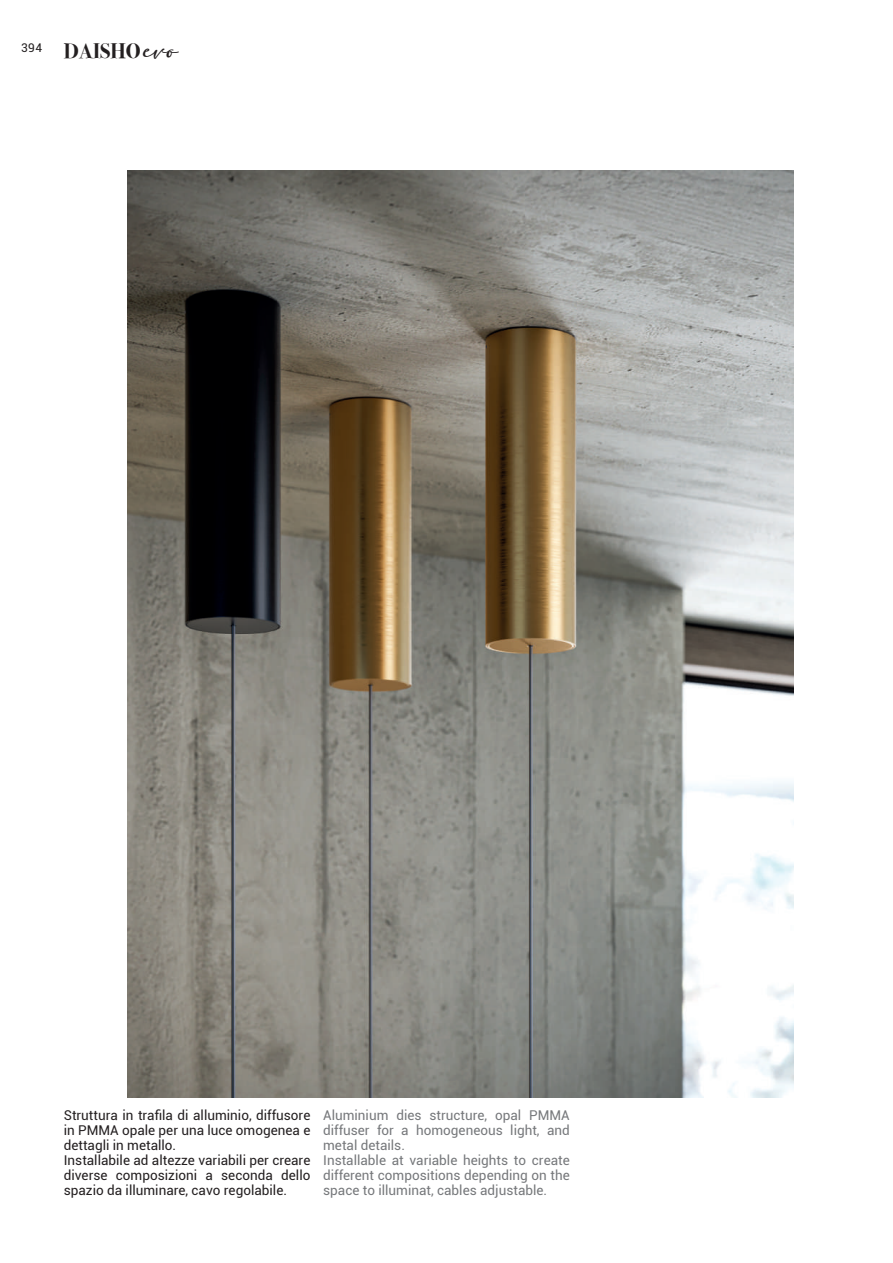
<style>
.page{position:relative;width:893px;height:1263px;background:#fff}
.page>*{position:absolute;margin:0;border:0;box-sizing:border-box;transform-origin:0 0}
.t1{font:700 21px "Bodoni Svty Two ITCTT";color:#231f20}
.t2{font:13.5px/15px "Roboto";color:#231f20}
.t3{font:13.5px/15px "Roboto";color:#76787b}
.t4{font:12px "Roboto";color:#231f20}
.s1{font-family:"adelia";font-weight:400}
</style>
<div class="page">
<img style="left:128px;top:170px;width:665px;height:927px">
<p class="t4" style="left:21px;top:39px;width:22px">394</p>
<h1 class="t1" style="left:64px;top:33px;width:116px">DAISHO <span class="s1">evo</span></h1>
<p class="t2" style="left:64px;top:1107px;width:248px">Struttura in trafila di alluminio, diffusore in PMMA opale per una luce omogenea e dettagli in metallo.<br>Installabile ad altezze variabili per creare diverse composizioni a seconda dello spazio da illuminare, cavo regolabile.</p>
<p class="t3" style="left:323px;top:1107px;width:248px">Aluminium dies structure, opal PMMA diffuser for a homogeneous light, and metal details.<br>Installable at variable heights to create different compositions depending on the space to illuminat, cables adjustable.</p>
</div>
